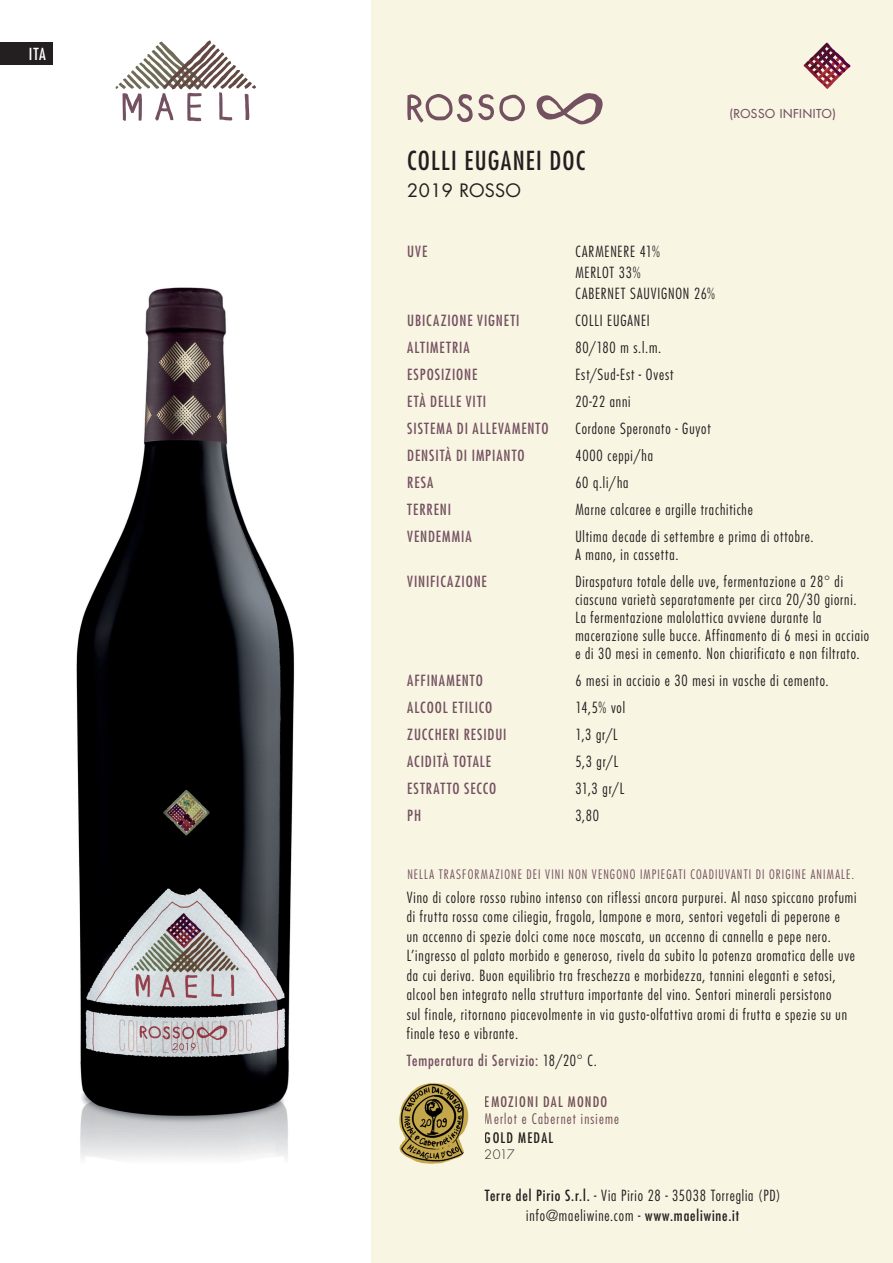
<style>
.page{position:relative;width:893px;height:1263px;background:#fff}
.page>*{position:absolute;margin:0;border:0;box-sizing:border-box;transform-origin:0 0}
.t1{font:condensed 25.5px "Futura Std";letter-spacing:.05em;color:#231f20}
.t2{font:18px "Futura Std";letter-spacing:.02em;color:#231f20}
.t3{font:condensed 16.2px "Futura Std";color:#fff}
.t4{font:300 condensed 15px/19.5px "Futura Std";letter-spacing:.055em;color:#231f20}
.t5{font:condensed 15px "Futura Std";letter-spacing:.06em;color:#745161}
.t6{font:300 condensed 14.1px "Futura Std";letter-spacing:.085em;color:#745161}
.t7{font:condensed 14.1px "Futura Std";letter-spacing:.085em;color:#745161}
.t8{font:condensed 14.1px "Futura Std";letter-spacing:.09em;color:#231f20}
.t9{font:300 condensed 12.75px "Futura Std";letter-spacing:.085em;color:#745161}
.t10{font:300 12.6px "Futura Std";color:#231f20}
.t11{font:500 12px "Futura Std";letter-spacing:.05em;color:#745161}
.s1{font-weight:300;color:#231f20}
.s2{font-weight:400}
</style>
<div class="page">
<div style="left:372px;top:0;width:521px;height:1263px;background:#f9f5e3"></div>
<div style="left:0;top:43px;width:53px;height:22px;background:#231f20"></div>
<img style="left:76px;top:287px;width:219px;height:874px">
<img style="left:399px;top:1083px;width:70px;height:81px">
<svg style="left:803px;top:43px;width:47px;height:46px"></svg>
<svg style="left:115px;top:40px;width:141px;height:81px"></svg>
<svg style="left:536px;top:93px;width:67px;height:31px"></svg>
<svg style="left:407px;top:94px;width:118px;height:28px"></svg>
<p class="t3" style="left:29px;top:45px;width:19px">ITA</p>
<h1 class="t1" style="left:407px;top:146px;width:180px">COLLI EUGANEI DOC</h1>
<p class="t2" style="left:407px;top:179px;width:115px">2019 ROSSO</p>
<p class="t11" style="left:730px;top:106px;width:107px">(ROSSO INFINITO)</p>
<p class="t5" style="left:407px;top:242px;width:21px">UVE</p>
<p class="t4" style="left:575px;top:241px;width:141px;line-height:21px">CARMENERE 41%<br>MERLOT 33%<br>CABERNET SAUVIGNON 26%</p>
<p class="t5" style="left:407px;top:311px;width:114px">UBICAZIONE VIGNETI</p>
<p class="t4" style="left:575px;top:311px;width:76px">COLLI EUGANEI</p>
<p class="t5" style="left:407px;top:338px;width:64px">ALTIMETRIA</p>
<p class="t4" style="left:575px;top:338px;width:87px">80/180 m s.l.m.</p>
<p class="t5" style="left:407px;top:365px;width:71px">ESPOSIZIONE</p>
<p class="t4" style="left:575px;top:365px;width:99px">Est/Sud-Est - Ovest</p>
<p class="t5" style="left:407px;top:392px;width:80px">ETÀ DELLE VITI</p>
<p class="t4" style="left:575px;top:392px;width:57px">20-22 anni</p>
<p class="t5" style="left:407px;top:419px;width:143px">SISTEMA DI ALLEVAMENTO</p>
<p class="t4" style="left:575px;top:419px;width:137px">Cordone Speronato - Guyot</p>
<p class="t5" style="left:407px;top:446px;width:119px">DENSITÀ DI IMPIANTO</p>
<p class="t4" style="left:575px;top:446px;width:79px">4000 ceppi/ha</p>
<p class="t5" style="left:407px;top:473px;width:28px">RESA</p>
<p class="t4" style="left:575px;top:473px;width:55px">60 q.li/ha</p>
<p class="t5" style="left:407px;top:500px;width:45px">TERRENI</p>
<p class="t4" style="left:575px;top:500px;width:179px">Marne calcaree e argille trachitiche</p>
<p class="t5" style="left:407px;top:527px;width:66px">VENDEMMIA</p>
<p class="t4" style="left:575px;top:527px;width:240px;line-height:18px">Ultima decade di settembre e prima di ottobre.<br>A mano, in cassetta.</p>
<p class="t5" style="left:407px;top:572px;width:81px">VINIFICAZIONE</p>
<p class="t4" style="left:575px;top:572px;width:295px;line-height:18px">Diraspatura totale delle uve, fermentazione a 28° di ciascuna varietà separatamente per circa 20/30 giorni.<br>La fermentazione malolattica avviene durante la macerazione sulle bucce. Affinamento di 6 mesi in acciaio e di 30 mesi in cemento. Non chiarificato e non filtrato.</p>
<p class="t5" style="left:407px;top:671px;width:77px">AFFINAMENTO</p>
<p class="t4" style="left:575px;top:671px;width:255px">6 mesi in acciaio e 30 mesi in vasche di cemento.</p>
<p class="t5" style="left:407px;top:698px;width:87px">ALCOOL ETILICO</p>
<p class="t4" style="left:575px;top:698px;width:51px">14,5% vol</p>
<p class="t5" style="left:407px;top:725px;width:101px">ZUCCHERI RESIDUI</p>
<p class="t4" style="left:575px;top:725px;width:44px">1,3 gr/L</p>
<p class="t5" style="left:407px;top:752px;width:85px">ACIDITÀ TOTALE</p>
<p class="t4" style="left:575px;top:752px;width:44px">5,3 gr/L</p>
<p class="t5" style="left:407px;top:779px;width:91px">ESTRATTO SECCO</p>
<p class="t4" style="left:575px;top:779px;width:50px">31,3 gr/L</p>
<p class="t5" style="left:407px;top:806px;width:15px">PH</p>
<p class="t4" style="left:575px;top:806px;width:25px">3,80</p>
<p class="t9" style="left:407px;top:866px;width:448px">NELLA TRASFORMAZIONE DEI VINI NON VENGONO IMPIEGATI COADIUVANTI DI ORIGINE ANIMALE.</p>
<p class="t4" style="left:407px;top:887px;width:451px">Vino di colore rosso rubino intenso con riflessi ancora purpurei. Al naso spiccano profumi di frutta rossa come ciliegia, fragola, lampone e mora, sentori vegetali di peperone e<br>un accenno di spezie dolci come noce moscata, un accenno di cannella e pepe nero.<br>L’ingresso al palato morbido e generoso, rivela da subito la potenza aromatica delle uve da cui deriva. Buon equilibrio tra freschezza e morbidezza, tannini eleganti e setosi, alcool ben integrato nella struttura importante del vino. Sentori minerali persistono<br>sul finale, ritornano piacevolmente in via gusto-olfattiva aromi di frutta e spezie su un finale teso e vibrante.</p>
<p class="t5" style="left:407px;top:1052px;width:192px">Temperatura di Servizio: <span class="s1">18/20° C.</span></p>
<p class="t7" style="left:485px;top:1093px;width:124px">EMOZIONI DAL MONDO</p>
<p class="t6" style="left:485px;top:1110px;width:136px">Merlot e Cabernet insieme</p>
<p class="t8" style="left:485px;top:1129px;width:70px">GOLD MEDAL</p>
<p class="t10" style="left:485px;top:1146px;width:31px">2017</p>
<p class="t4" style="left:485px;top:1186px;width:297px;text-align:center"><span class="s2">Terre del Pirio S.r.l.</span> - Via Pirio 28 - 35038 Torreglia (PD) info@maeliwine.com - <span class="s2">www.maeliwine.it</span></p>
</div>
